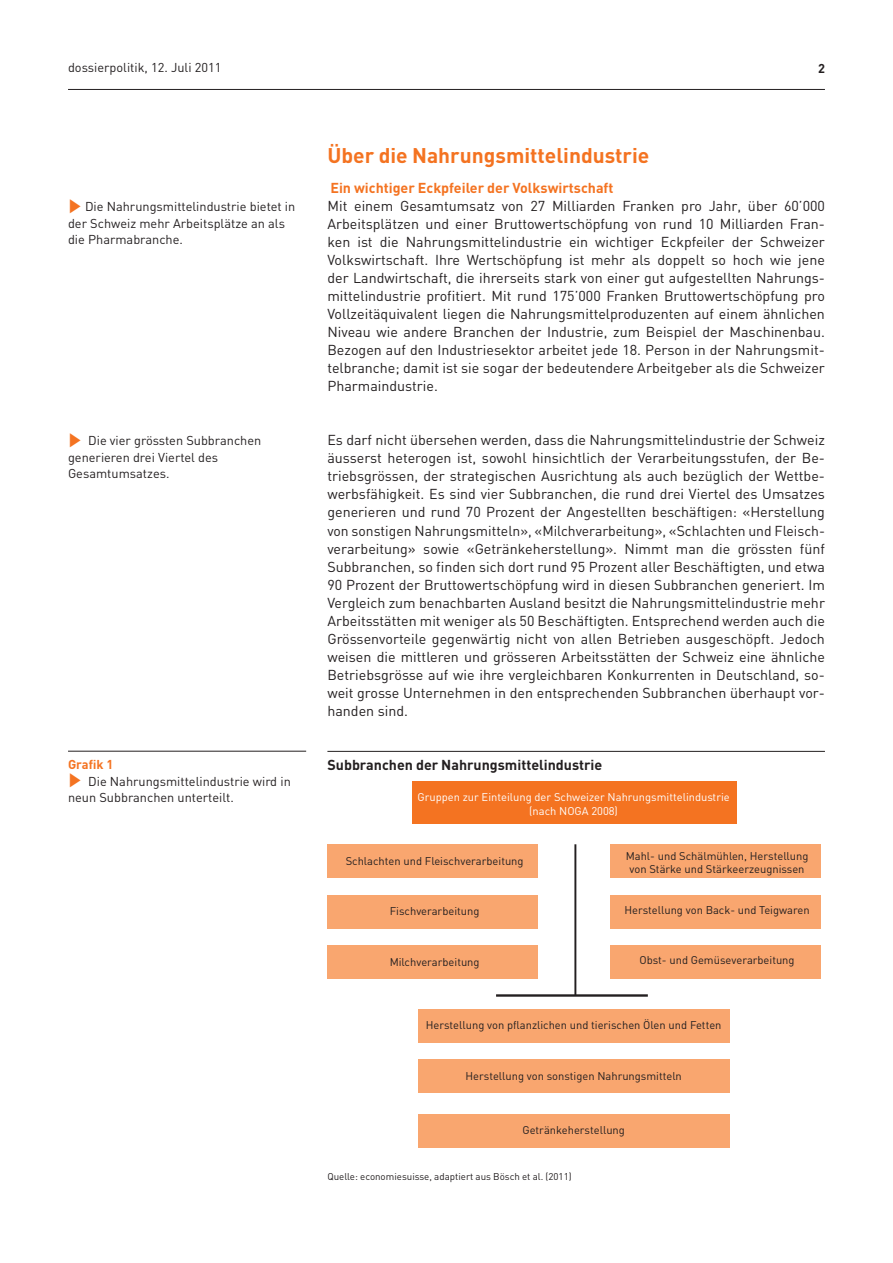
<style>
.page{position:relative;width:893px;height:1263px;background:#fff}
.page>*{position:absolute;margin:0;border:0;box-sizing:border-box;transform-origin:0 0}
.t1{font:700 21px "DIN";color:#f47321}
.t2{font:14.25px/18px "DIN";color:#231f20;text-align:justify}
.t3{font:700 14.25px "DIN";color:#f47321}
.t4{font:700 14.25px "DIN";color:#231f20}
.t5{font:12.75px/16.5px "DIN";color:#231f20}
.t6{font:700 12.75px "DIN";color:#f47321}
.t7{font:700 12.75px "DIN";color:#231f20}
.t8{font:11.1px/13.4px "DIN";color:#231f20;text-align:center}
.t9{font:11.1px/13.4px "DIN";color:#fff;text-align:center}
.t10{font:9.75px "DIN";color:#231f20}
.s1{color:#f47321}
</style>
<div class="page">
<hr style="left:68px;top:89px;width:757px;height:1px;background:#231f20">
<hr style="left:327px;top:751px;width:498px;height:1px;background:#231f20">
<div style="left:327px;top:844px;width:211px;height:34px;background:#f9a66f"></div>
<div style="left:610px;top:844px;width:211px;height:34px;background:#f9a66f"></div>
<div style="left:327px;top:895px;width:211px;height:34px;background:#f9a66f"></div>
<div style="left:610px;top:895px;width:211px;height:34px;background:#f9a66f"></div>
<div style="left:327px;top:945px;width:211px;height:34px;background:#f9a66f"></div>
<div style="left:610px;top:945px;width:211px;height:34px;background:#f9a66f"></div>
<div style="left:418px;top:1009px;width:312px;height:33px;background:#f9a66f"></div>
<div style="left:418px;top:1059px;width:312px;height:34px;background:#f9a66f"></div>
<div style="left:418px;top:1114px;width:312px;height:34px;background:#f9a66f"></div>
<div style="left:412px;top:781px;width:324px;height:42px;background:#f47321"></div>
<hr style="left:574px;top:844px;width:2px;height:151px;background:#231f20">
<hr style="left:496px;top:994px;width:152px;height:3px;background:#231f20">
<hr style="left:68px;top:751px;width:238px;height:1px;background:#231f20">
<p class="t5" style="left:68px;top:59px;width:155px">dossierpolitik, 12. Juli 2011</p>
<p class="t7" style="left:818px;top:60px;width:8px">2</p>
<p class="t5" style="left:68px;top:198px;width:229px"><span class="s1">✓</span> Die Nahrungsmittelindustrie bietet in der Schweiz mehr Arbeitsplätze an als die Pharmabranche.</p>
<p class="t5" style="left:68px;top:432px;width:195px"><span class="s1">✓</span> Die vier grössten Subbranchen generieren drei Viertel des<br>Gesamtumsatzes.</p>
<p class="t6" style="left:68px;top:756px;width:47px">Grafik 1</p>
<p class="t5" style="left:68px;top:773px;width:224px"><span class="s1">✓</span> Die Nahrungsmittelindustrie wird in neun Subbranchen unterteilt.</p>
<h1 class="t1" style="left:327px;top:142px;width:323px">Über die Nahrungsmittelindustrie</h1>
<p class="t3" style="left:330px;top:179px;width:285px">Ein wichtiger Eckpfeiler der Volkswirtschaft</p>
<p class="t2" style="left:327px;top:197px;width:499px">Mit einem Gesamtumsatz von 27 Milliarden Franken pro Jahr, über 60’000<br>Arbeitsplätzen und einer Bruttowertschöpfung von rund 10 Milliarden Fran&shy;ken ist die Nahrungsmittelindustrie ein wichtiger Eckpfeiler der Schweizer Volkswirtschaft. Ihre Wertschöpfung ist mehr als doppelt so hoch wie jene der Landwirtschaft, die ihrerseits stark von einer gut aufgestellten Nahrungs&shy;mittelindustrie profitiert. Mit rund 175’000 Franken Bruttowertschöpfung pro Vollzeitäquivalent liegen die Nahrungsmittelproduzenten auf einem ähnlichen Niveau wie andere Branchen der Industrie, zum Beispiel der Maschinenbau.<br>Bezogen auf den Industriesektor arbeitet jede 18. Person in der Nahrungsmit&shy;telbranche; damit ist sie sogar der bedeutendere Arbeitgeber als die Schweizer Pharmaindustrie.</p>
<p class="t2" style="left:327px;top:431px;width:499px">Es darf nicht übersehen werden, dass die Nahrungsmittelindustrie der Schweiz äusserst heterogen ist, sowohl hinsichtlich der Verarbeitungsstufen, der Be&shy;triebsgrössen, der strategischen Ausrichtung als auch bezüglich der Wettbe&shy;werbsfähigkeit. Es sind vier Subbranchen, die rund drei Viertel des Umsatzes generieren und rund 70 Prozent der Angestellten beschäftigen: «Herstellung von sonstigen Nahrungsmitteln», «Milchverarbeitung», «Schlachten und Fleisch&shy;verarbeitung» sowie «Getränkeherstellung». Nimmt man die grössten fünf Subbranchen, so finden sich dort rund 95 Prozent aller Beschäftigten, und etwa 90 Prozent der Bruttowertschöpfung wird in diesen Subbranchen generiert. Im Vergleich zum benachbarten Ausland besitzt die Nahrungsmittelindustrie mehr Arbeitsstätten mit weniger als 50 Beschäftigten. Entsprechend werden auch die Grössenvorteile gegenwärtig nicht von allen Betrieben ausgeschöpft. Jedoch weisen die mittleren und grösseren Arbeitsstätten der Schweiz eine ähnliche Betriebsgrösse auf wie ihre vergleichbaren Konkurrenten in Deutschland, so&shy;weit grosse Unternehmen in den entsprechenden Subbranchen überhaupt vor&shy;handen sind.</p>
<p class="t4" style="left:327px;top:755px;width:276px">Subbranchen der Nahrungsmittelindustrie</p>
<p class="t9" style="left:417px;top:790px;width:314px">Gruppen zur Einteilung der Schweizer Nahrungsmittelindustrie (nach NOGA 2008)</p>
<p class="t8" style="left:346px;top:854px;width:179px">Schlachten und Fleischverarbeitung</p>
<p class="t8" style="left:626px;top:849px;width:184px">Mahl- und Schälmühlen, Herstellung von Stärke und Stärkeerzeugnissen</p>
<p class="t8" style="left:390px;top:904px;width:91px">Fischverarbeitung</p>
<p class="t8" style="left:624px;top:903px;width:187px">Herstellung von Back- und Teigwaren</p>
<p class="t8" style="left:390px;top:955px;width:91px">Milchverarbeitung</p>
<p class="t8" style="left:639px;top:953px;width:157px">Obst- und Gemüseverarbeitung</p>
<p class="t8" style="left:426px;top:1018px;width:297px">Herstellung von pflanzlichen und tierischen Ölen und Fetten</p>
<p class="t8" style="left:465px;top:1069px;width:218px">Herstellung von sonstigen Nahrungsmitteln</p>
<p class="t8" style="left:522px;top:1123px;width:104px">Getränkeherstellung</p>
<p class="t10" style="left:327px;top:1170px;width:246px">Quelle: economiesuisse, adaptiert aus Bösch et al. (2011)</p>
</div>
